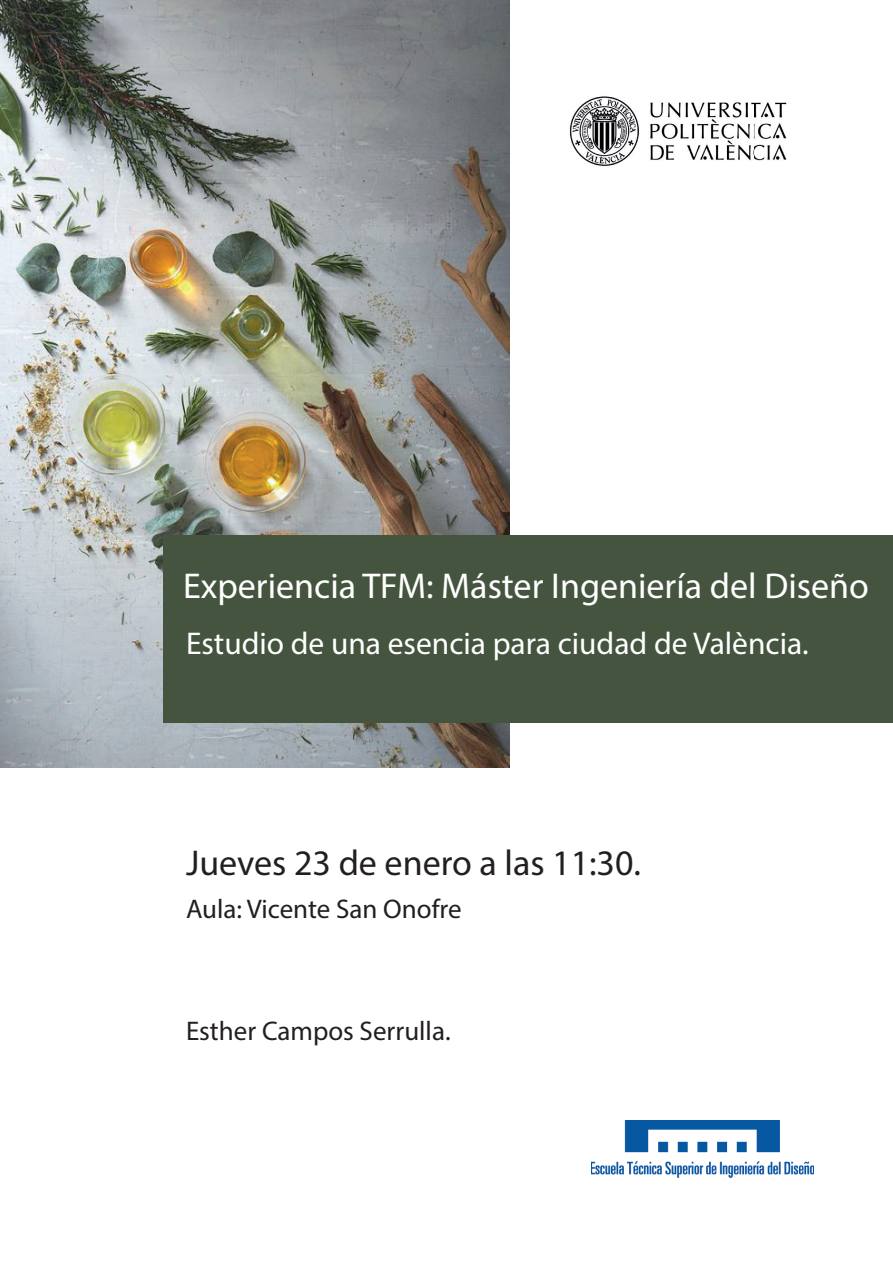
<style>
.page{position:relative;width:893px;height:1263px;background:#fff}
.page>*{position:absolute;margin:0;border:0;box-sizing:border-box;transform-origin:0 0}
.t1{font:36px "Myriad Pro";color:#fff}
.t2{font:36px "Myriad Pro";color:#231f20}
.t3{font:31.5px "Myriad Pro";color:#fff}
.t4{font:27px "Myriad Pro";color:#231f20}
</style>
<div class="page">
<img style="left:0;top:0;width:510px;height:768px">
<div style="left:164px;top:536px;width:729px;height:187px;background:#44543e"></div>
<img style="left:591px;top:1120px;width:223px;height:57px">
<img style="left:569px;top:96px;width:218px;height:70px">
<h1 class="t1" style="left:183px;top:564px;width:687px">Experiencia TFM: Máster Ingeniería del Diseño</h1>
<p class="t3" style="left:186px;top:624px;width:624px">Estudio de una esencia para ciudad de València.</p>
<h1 class="t2" style="left:186px;top:840px;width:456px">Jueves 23 de enero a las 11:30.</h1>
<p class="t4" style="left:186px;top:892px;width:277px">Aula: Vicente San Onofre</p>
<p class="t4" style="left:186px;top:1014px;width:266px">Esther Campos Serrulla.</p>
</div>
